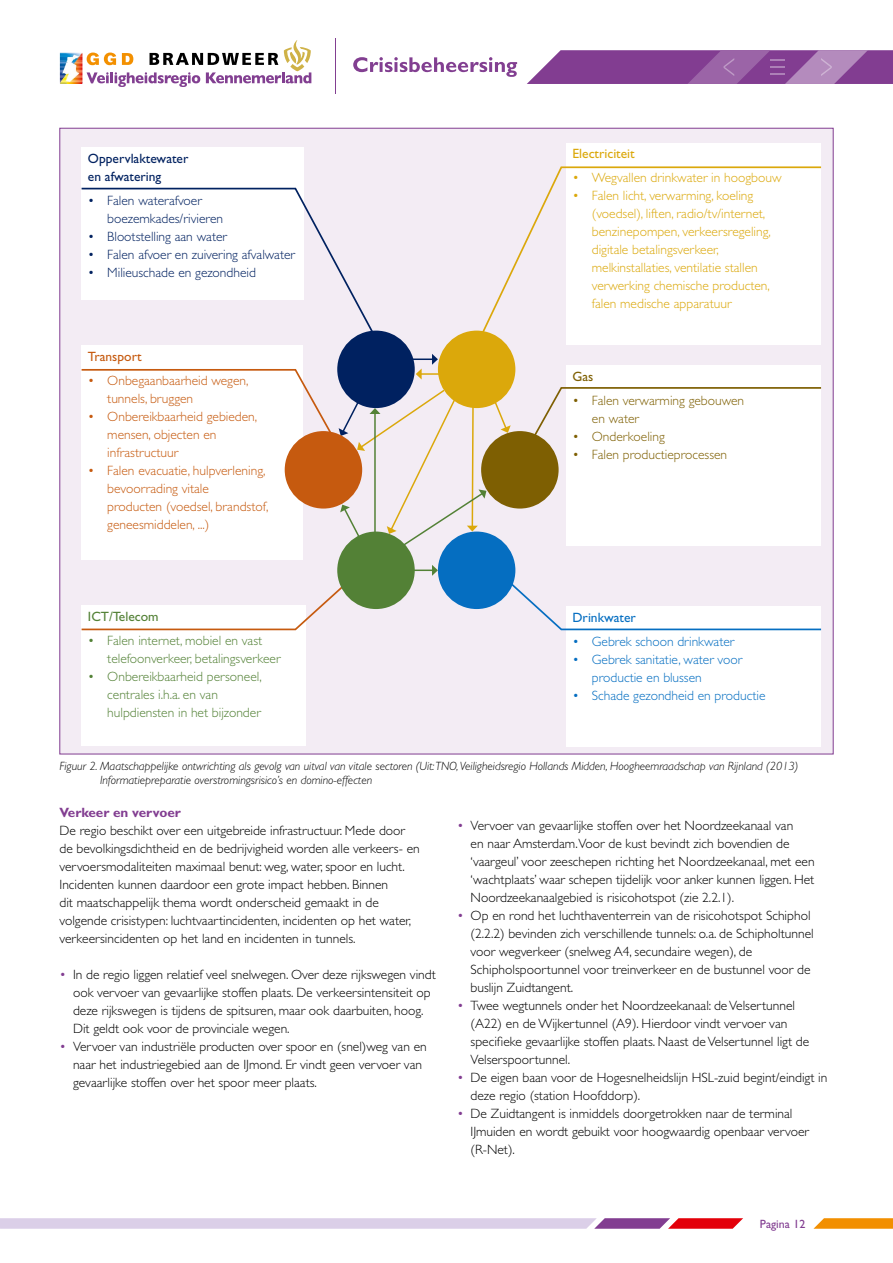
<style>
.page{position:relative;width:893px;height:1263px;background:#fff}
.page>*{position:absolute;margin:0;border:0;box-sizing:border-box;transform-origin:0 0}
.t1{font:300 13.5px/18px "Gill Sans Std";color:#000}
.t2{font:300 13.5px/18px "Gill Sans Std";color:#dba80b}
.t3{font:300 13.5px/18px "Gill Sans Std";color:#c65a0f}
.t4{font:300 13.5px/18px "Gill Sans Std";color:#538136}
.t5{font:300 13.5px/18px "Gill Sans Std";color:#002160}
.t6{font:300 13.5px/18px "Gill Sans Std";color:#056ec1}
.t7{font:300 13.5px/18px "Gill Sans Std";color:#7e5f02}
.t8{font:13.5px/18px "Gill Sans Std";color:#002160}
.t9{font:700 13.5px "Gill Sans Std";color:#823d91}
.t10{font:13.5px "Gill Sans Std";color:#dba80b}
.t11{font:13.5px "Gill Sans Std";color:#538136}
.t12{font:13.5px "Gill Sans Std";color:#056ec1}
.t13{font:13.5px "Gill Sans Std";color:#c65a0f}
.t14{font:13.5px "Gill Sans Std";color:#7e5f02}
.t15{font:italic 300 12px/14.4px "Gill Sans Std";color:#000}
.t16{font:12px "Gill Sans Std";color:#823d91}
.s1{color:#823d91}
</style>
<div class="page">
<svg style="left:813px;top:1218px;width:80px;height:11px"></svg>
<svg style="left:0;top:1218px;width:743px;height:11px;background:#d6b4cf"></svg>
<svg style="left:527px;top:50px;width:366px;height:34px;background:#9357a0"></svg>
<svg style="left:353px;top:57px;width:164px;height:20px"></svg>
<svg style="left:60px;top:40px;width:251px;height:47px"></svg>
<hr style="left:336px;top:38px;width:1px;height:55px;background:#823f91">
<img style="left:60px;top:53px;width:22px;height:29px">
<div style="left:60px;top:128px;width:773px;height:626px;background:#f3ecf4"></div>
<hr style="left:405px;top:569px;width:28px;height:2px;background:#538136">
<svg style="left:432px;top:565px;width:6px;height:11px"></svg>
<div style="left:82px;top:147px;width:222px;height:153px;background:#fff"></div>
<div style="left:82px;top:346px;width:221px;height:214px;background:#fff"></div>
<div style="left:82px;top:605px;width:224px;height:140px;background:#fff"></div>
<div style="left:566px;top:143px;width:255px;height:202px;background:#fff"></div>
<div style="left:566px;top:365px;width:255px;height:181px;background:#fff"></div>
<div style="left:566px;top:606px;width:255px;height:140px;background:#fff"></div>
<svg style="left:81px;top:187px;width:305px;height:167px"></svg>
<svg style="left:81px;top:354px;width:430px;height:199px"></svg>
<svg style="left:81px;top:581px;width:271px;height:50px"></svg>
<svg style="left:472px;top:166px;width:350px;height:189px"></svg>
<svg style="left:526px;top:387px;width:296px;height:77px"></svg>
<svg style="left:494px;top:568px;width:328px;height:63px"></svg>
<div style="left:337px;top:331px;width:78px;height:77px;background:#002160;border-radius:50%"></div>
<div style="left:438px;top:331px;width:77px;height:77px;background:#dba80b;border-radius:50%"></div>
<div style="left:285px;top:431px;width:77px;height:78px;background:#c65a0f;border-radius:50%"></div>
<div style="left:481px;top:431px;width:78px;height:78px;background:#7e5f02;border-radius:50%"></div>
<div style="left:438px;top:531px;width:77px;height:78px;background:#056ec1;border-radius:50%"></div>
<div style="left:337px;top:531px;width:78px;height:78px;background:#538136;border-radius:50%"></div>
<p class="t8" style="left:88px;top:149px;width:102px">Oppervlaktewater en afwatering</p>
<p class="t5" style="left:107px;top:191px;width:117px;text-indent:-19px">• Falen waterafvoer boezemkades/rivieren</p>
<p class="t5" style="left:88px;top:227px;width:141px">• Blootstelling aan water</p>
<p class="t5" style="left:88px;top:245px;width:209px">• Falen afvoer en zuivering afvalwater</p>
<p class="t5" style="left:88px;top:263px;width:169px">• Milieuschade en gezondheid</p>
<p class="t13" style="left:88px;top:349px;width:55px">Transport</p>
<p class="t3" style="left:107px;top:372px;width:143px;text-indent:-19px">• Onbegaanbaarheid wegen, tunnels, bruggen</p>
<p class="t3" style="left:107px;top:408px;width:151px;text-indent:-19px">• Onbereikbaarheid gebieden, mensen, objecten en infrastructuur</p>
<p class="t3" style="left:107px;top:462px;width:163px;text-indent:-19px">• Falen evacuatie, hulpverlening, bevoorrading vitale<br>producten (voedsel, brandstof, geneesmiddelen, ...)</p>
<p class="t11" style="left:88px;top:609px;width:72px">ICT/Telecom</p>
<p class="t4" style="left:107px;top:631px;width:175px;text-indent:-19px">• Falen internet, mobiel en vast telefoonverkeer, betalingsverkeer</p>
<p class="t4" style="left:107px;top:667px;width:156px;text-indent:-19px">• Onbereikbaarheid personeel, centrales i.h.a. en van hulpdiensten in het bijzonder</p>
<p class="t10" style="left:572px;top:146px;width:64px">Electriciteit</p>
<p class="t2" style="left:572px;top:169px;width:211px">• Wegvallen drinkwater in hoogbouw</p>
<p class="t2" style="left:592px;top:187px;width:181px;text-indent:-19px">• Falen licht, verwarming, koeling (voedsel), liften, radio/tv/internet, benzinepompen, verkeersregeling, digitale betalingsverkeer, melkinstallaties, ventilatie stallen verwerking chemische producten, falen medische apparatuur</p>
<p class="t14" style="left:572px;top:368px;width:22px">Gas</p>
<p class="t7" style="left:592px;top:391px;width:154px;text-indent:-19px">• Falen verwarming gebouwen en water</p>
<p class="t7" style="left:572px;top:427px;width:94px">• Onderkoeling</p>
<p class="t7" style="left:572px;top:445px;width:156px">• Falen productieprocessen</p>
<p class="t12" style="left:572px;top:610px;width:65px">Drinkwater</p>
<p class="t6" style="left:572px;top:633px;width:163px">• Gebrek schoon drinkwater</p>
<p class="t6" style="left:592px;top:651px;width:152px;text-indent:-19px">• Gebrek sanitatie, water voor productie en blussen</p>
<p class="t6" style="left:572px;top:687px;width:194px">• Schade gezondheid en productie</p>
<p class="t15" style="left:100px;top:759px;width:700px;text-indent:-40px">Figuur 2. Maatschappelijke ontwrichting als gevolg van uitval van vitale sectoren (Uit: TNO, Veiligheidsregio Hollands Midden, Hoogheemraadschap van Rijnland (2013)<br>Informatiepreparatie overstromingsrisico’s en domino-effecten</p>
<p class="t9" style="left:60px;top:805px;width:123px">Verkeer en vervoer</p>
<p class="t1" style="left:60px;top:822px;width:362px">De regio beschikt over een uitgebreide infrastructuur. Mede door de bevolkingsdichtheid en de bedrijvigheid worden alle verkeers- en vervoersmodaliteiten maximaal benut: weg, water, spoor en lucht.<br>Incidenten kunnen daardoor een grote impact hebben. Binnen<br>dit maatschappelijk thema wordt onderscheid gemaakt in de volgende crisistypen: luchtvaartincidenten, incidenten op het water, verkeersincidenten op het land en incidenten in tunnels.</p>
<p class="t1" style="left:73px;top:966px;width:364px;text-indent:-14px"><span class="s1">•</span> In de regio liggen relatief veel snelwegen. Over deze rijkswegen vindt ook vervoer van gevaarlijke stoffen plaats. De verkeersintensiteit op deze rijkswegen is tijdens de spitsuren, maar ook daarbuiten, hoog.<br>Dit geldt ook voor de provinciale wegen.</p>
<p class="t1" style="left:73px;top:1038px;width:355px;text-indent:-14px"><span class="s1">•</span> Vervoer van industriële producten over spoor en (snel)weg van en naar het industriegebied aan de IJmond. Er vindt geen vervoer van gevaarlijke stoffen over het spoor meer plaats.</p>
<p class="t1" style="left:471px;top:816px;width:345px;text-indent:-14px"><span class="s1">•</span> Vervoer van gevaarlijke stoffen over het Noordzeekanaal van<br>en naar Amsterdam.Voor de kust bevindt zich bovendien de ‘vaargeul’ voor zeeschepen richting het Noordzeekanaal, met een ‘wachtplaats’ waar schepen tijdelijk voor anker kunnen liggen. Het Noordzeekanaalgebied is risicohotspot (zie 2.2.1).</p>
<p class="t1" style="left:471px;top:906px;width:345px;text-indent:-14px"><span class="s1">•</span> Op en rond het luchthaventerrein van de risicohotspot Schiphol (2.2.2) bevinden zich verschillende tunnels: o.a. de Schipholtunnel voor wegverkeer (snelweg A4, secundaire wegen), de Schipholspoortunnel voor treinverkeer en de bustunnel voor de buslijn Zuidtangent.</p>
<p class="t1" style="left:471px;top:996px;width:340px;text-indent:-14px"><span class="s1">•</span> Twee wegtunnels onder het Noordzeekanaal: de Velsertunnel (A22) en de Wijkertunnel (A9). Hierdoor vindt vervoer van specifieke gevaarlijke stoffen plaats. Naast de Velsertunnel ligt de Velserspoortunnel.</p>
<p class="t1" style="left:471px;top:1068px;width:358px;text-indent:-14px"><span class="s1">•</span> De eigen baan voor de Hogesnelheidslijn HSL-zuid begint/eindigt in deze regio (station Hoofddorp).</p>
<p class="t1" style="left:471px;top:1104px;width:340px;text-indent:-14px"><span class="s1">•</span> De Zuidtangent is inmiddels doorgetrokken naar de terminal<br>IJmuiden en wordt gebuikt voor hoogwaardig openbaar vervoer (R-Net).</p>
<p class="t16" style="left:760px;top:1216px;width:47px">Pagina 12</p>
</div>
